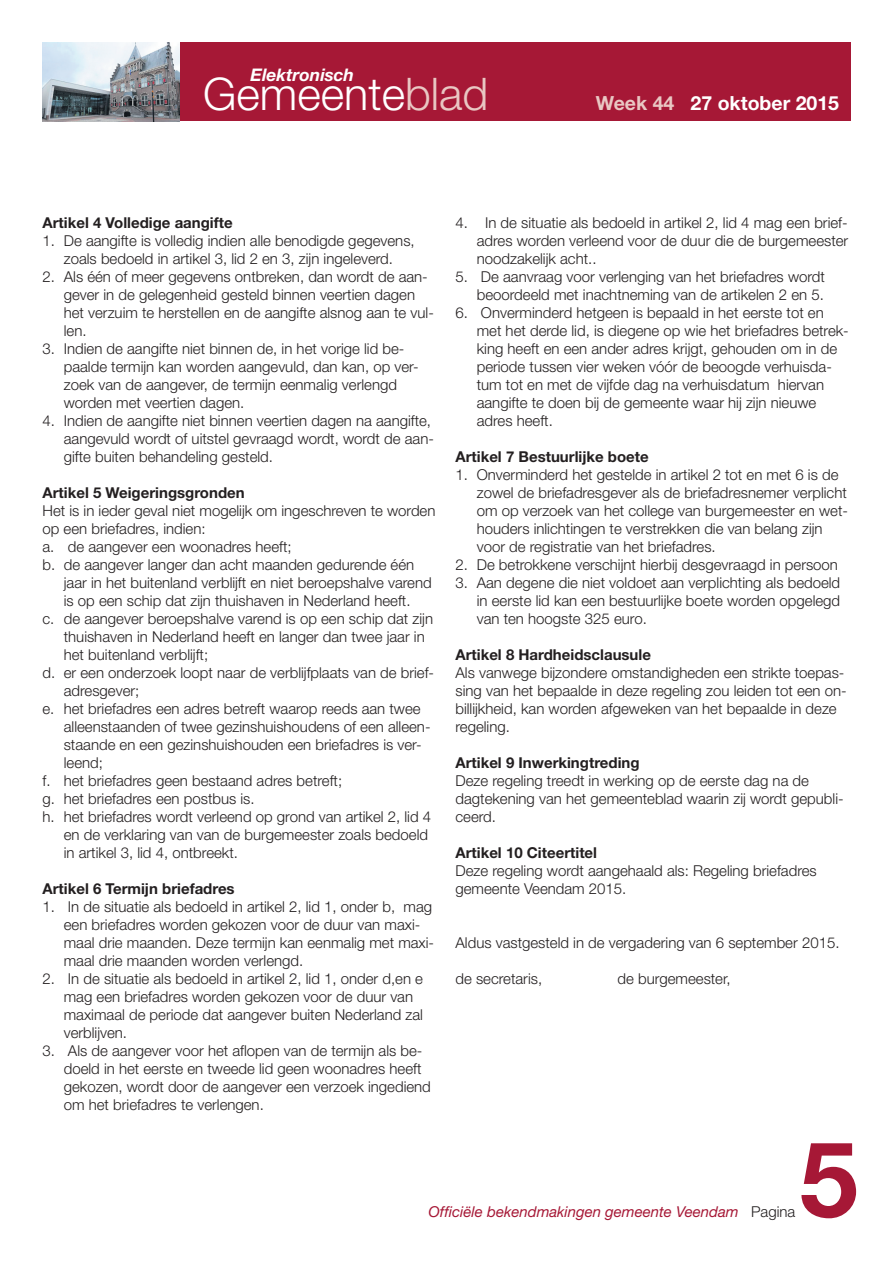
<style>
.page{position:relative;width:893px;height:1263px;background:#fff}
.page>*{position:absolute;margin:0;border:0;box-sizing:border-box;transform-origin:0 0}
.t1{font:700 105px "Helvetica Neue LT Std";color:#a61836}
.t2{font:300 45px "Helvetica Neue LT Std";color:#fff}
.t3{font:700 19.5px "Helvetica Neue LT Std";color:#fff}
.t4{font:italic 700 17.4px "Helvetica Neue LT Std";color:#fff}
.t5{font:300 15px/18px "Helvetica Neue LT Std";color:#231f20}
.t6{font:700 15px "Helvetica Neue LT Std";color:#231f20}
.t7{font:italic 15px "Helvetica Neue LT Std";color:#a61836}
.s1{color:#e9c7c3}
.s2{font-weight:300;font-style:normal;color:#231f20}
</style>
<div class="page">
<div style="left:43px;top:43px;width:807px;height:78px;background:#a61836"></div>
<img style="left:43px;top:43px;width:137px;height:78px">
<p class="t4" style="left:250px;top:68px;width:105px">Elektronisch</p>
<h2 class="t2" style="left:203px;top:78px;width:287px">Gemeente<span class="s1">blad</span></h2>
<h3 class="t3" style="left:596px;top:97px;width:245px"><span class="s1">Week 44</span> 27 oktober 2015</h3>
<p class="t6" style="left:43px;top:217px;width:192px">Artikel 4 Volledige aangifte</p>
<p class="t5" style="left:43px;top:233px;width:374px;text-align:center">1. De aangifte is volledig indien alle benodigde gegevens, zoals bedoeld in artikel 3, lid 2 en 3, zijn ingeleverd.</p>
<p class="t5" style="left:64px;top:269px;width:372px;text-indent:-21px">2. Als één of meer gegevens ontbreken, dan wordt de aan&shy;gever in de gelegenheid gesteld binnen veertien dagen het verzuim te herstellen en de aangifte alsnog aan te vul&shy;len.</p>
<p class="t5" style="left:64px;top:341px;width:356px;text-indent:-21px">3. Indien de aangifte niet binnen de, in het vorige lid be&shy;paalde termijn kan worden aangevuld, dan kan, op ver&shy;zoek van de aangever, de termijn eenmalig verlengd worden met veertien dagen.</p>
<p class="t5" style="left:64px;top:413px;width:372px;text-indent:-21px">4. Indien de aangifte niet binnen veertien dagen na aangifte, aangevuld wordt of uitstel gevraagd wordt, wordt de aan&shy;gifte buiten behandeling gesteld.</p>
<p class="t6" style="left:43px;top:487px;width:204px">Artikel 5 Weigeringsgronden</p>
<p class="t5" style="left:43px;top:503px;width:394px">Het is in ieder geval niet mogelijk om ingeschreven te worden op een briefadres, indien:<br>a. de aangever een woonadres heeft;<br>b. de aangever langer dan acht maanden gedurende één</p>
<p class="t5" style="left:64px;top:575px;width:369px">jaar in het buitenland verblijft en niet beroepshalve varend</p>
<p class="t5" style="left:64px;top:593px;width:348px">is op een schip dat zijn thuishaven in Nederland heeft.</p>
<p class="t5" style="left:43px;top:611px;width:392px">c. de aangever beroepshalve varend is op een schip dat zijn</p>
<p class="t5" style="left:64px;top:629px;width:362px">thuishaven in Nederland heeft en langer dan twee jaar in</p>
<p class="t5" style="left:64px;top:647px;width:146px">het buitenland verblijft;</p>
<p class="t5" style="left:43px;top:665px;width:393px">d. er een onderzoek loopt naar de verblijfplaats van de brief-</p>
<p class="t5" style="left:64px;top:683px;width:77px">adresgever;</p>
<p class="t5" style="left:43px;top:701px;width:380px">e. het briefadres een adres betreft waarop reeds aan twee</p>
<p class="t5" style="left:64px;top:719px;width:368px">alleenstaanden of twee gezinshuishoudens of een alleen-</p>
<p class="t5" style="left:64px;top:737px;width:359px">staande en een gezinshuishouden een briefadres is ver-</p>
<p class="t5" style="left:64px;top:755px;width:41px">leend;</p>
<p class="t5" style="left:43px;top:773px;width:301px">f. het briefadres geen bestaand adres betreft;</p>
<p class="t5" style="left:43px;top:791px;width:214px">g. het briefadres een postbus is.</p>
<p class="t5" style="left:43px;top:809px;width:390px">h. het briefadres wordt verleend op grond van artikel 2, lid 4</p>
<p class="t5" style="left:64px;top:827px;width:366px">en de verklaring van van de burgemeester zoals bedoeld</p>
<p class="t5" style="left:64px;top:845px;width:176px">in artikel 3, lid 4, ontbreekt.</p>
<p class="t6" style="left:43px;top:883px;width:194px">Artikel 6 Termijn briefadres</p>
<p class="t5" style="left:64px;top:899px;width:372px;text-indent:-21px">1. In de situatie als bedoeld in artikel 2, lid 1, onder b, mag een briefadres worden gekozen voor de duur van maxi&shy;maal drie maanden. Deze termijn kan eenmalig met maxi&shy;maal drie maanden worden verlengd.</p>
<p class="t5" style="left:64px;top:971px;width:361px;text-indent:-21px">2. In de situatie als bedoeld in artikel 2, lid 1, onder d,en e mag een briefadres worden gekozen voor de duur van maximaal de periode dat aangever buiten Nederland zal verblijven.</p>
<p class="t5" style="left:64px;top:1043px;width:369px;text-indent:-21px">3. Als de aangever voor het aflopen van de termijn als be&shy;doeld in het eerste en tweede lid geen woonadres heeft gekozen, wordt door de aangever een verzoek ingediend om het briefadres te verlengen.</p>
<p class="t5" style="left:477px;top:215px;width:373px;text-align:justify;text-indent:-21px">4. In de situatie als bedoeld in artikel 2, lid 4 mag een brief&shy;adres worden verleend voor de duur die de burgemeester noodzakelijk acht..</p>
<p class="t5" style="left:455px;top:269px;width:371px;text-align:right">5. De aanvraag voor verlenging van het briefadres wordt beoordeeld met inachtneming van de artikelen 2 en 5.</p>
<p class="t5" style="left:477px;top:305px;width:374px;text-indent:-21px">6. Onverminderd hetgeen is bepaald in het eerste tot en met het derde lid, is diegene op wie het briefadres betrek&shy;king heeft en een ander adres krijgt, gehouden om in de periode tussen vier weken vóór de beoogde verhuisda&shy;tum tot en met de vijfde dag na verhuisdatum hiervan aangifte te doen bij de gemeente waar hij zijn nieuwe adres heeft.</p>
<p class="t6" style="left:455px;top:451px;width:195px">Artikel 7 Bestuurlijke boete</p>
<p class="t5" style="left:477px;top:467px;width:373px;text-indent:-21px">1. Onverminderd het gestelde in artikel 2 tot en met 6 is de zowel de briefadresgever als de briefadresnemer verplicht om op verzoek van het college van burgemeester en wet&shy;houders inlichtingen te verstrekken die van belang zijn voor de registratie van het briefadres.</p>
<p class="t5" style="left:455px;top:557px;width:384px">2. De betrokkene verschijnt hierbij desgevraagd in persoon</p>
<p class="t5" style="left:477px;top:575px;width:365px;text-align:justify;text-indent:-21px">3. Aan degene die niet voldoet aan verplichting als bedoeld in eerste lid kan een bestuurlijke boete worden opgelegd van ten hoogste 325 euro.</p>
<p class="t6" style="left:455px;top:649px;width:197px">Artikel 8 Hardheidsclausule</p>
<p class="t5" style="left:455px;top:665px;width:393px">Als vanwege bijzondere omstandigheden een strikte toepas&shy;sing van het bepaalde in deze regeling zou leiden tot een on&shy;billijkheid, kan worden afgeweken van het bepaalde in deze regeling.</p>
<p class="t6" style="left:455px;top:757px;width:186px">Artikel 9 Inwerkingtreding</p>
<p class="t5" style="left:455px;top:773px;width:390px">Deze regeling treedt in werking op de eerste dag na de dagtekening van het gemeenteblad waarin zij wordt gepubli&shy;ceerd.</p>
<p class="t6" style="left:455px;top:847px;width:143px">Artikel 10 Citeertitel</p>
<p class="t5" style="left:455px;top:863px;width:363px">Deze regeling wordt aangehaald als: Regeling briefadres gemeente Veendam 2015.</p>
<p class="t5" style="left:455px;top:935px;width:386px">Aldus vastgesteld in de vergadering van 6 september 2015.</p>
<p class="t5" style="left:455px;top:971px;width:88px">de secretaris,</p>
<p class="t5" style="left:617px;top:971px;width:115px">de burgemeester,</p>
<h1 class="t1" style="left:800px;top:1142px;width:60px">5</h1>
<p class="t7" style="left:429px;top:1206px;width:368px">Officiële bekendmakingen gemeente Veendam <span class="s2">Pagina</span></p>
</div>
